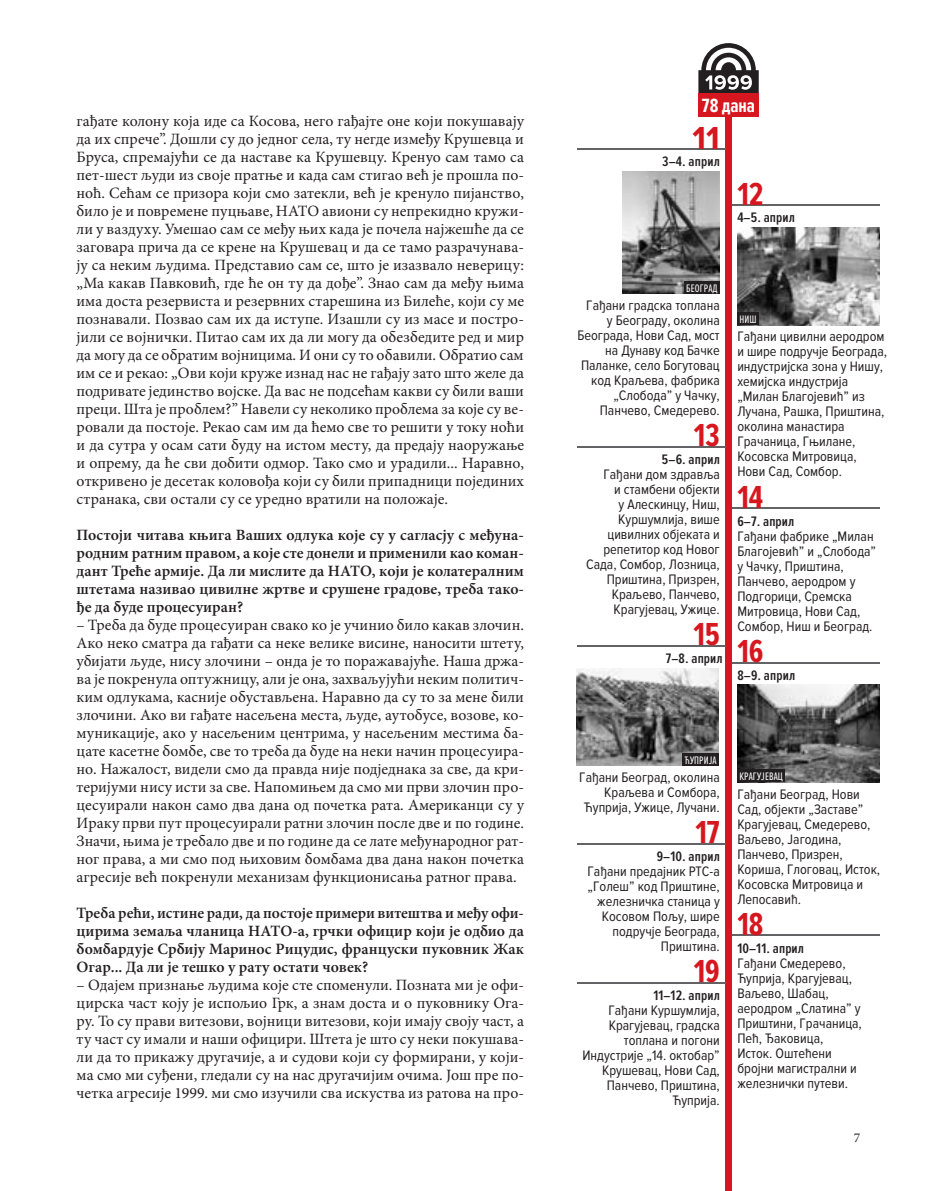
<style>
.page{position:relative;width:936px;height:1191px;background:#fff}
.page>*{position:absolute;margin:0;border:0;box-sizing:border-box;transform-origin:0 0}
.t1{font:700 33px "Proxima Nova Ex Cn";color:#d7171f}
.t2{font:700 33px "Proxima Nova";color:#d7171f}
.t3{font:700 19.8px "Proxima Nova Ex Cn";color:#fff}
.t4{font:15.75px/18px "Minion Pro";color:#231f20;text-align:justify}
.t5{font:600 15.75px/18px "Minion Pro";color:#231f20;text-align:justify}
.t6{font:14.25px/15px "Proxima Nova Cond";color:#231f20;text-align:right}
.t7{font:600 14.25px "Proxima Nova Ex Cn";letter-spacing:.01em;color:#231f20;scale:1.07 1}
.t8{font:13.5px "Minion Pro";color:#231f20}
.t9{font:11.25px "Proxima Nova Ex Cn";letter-spacing:.01em;color:#fff}
</style>
<div class="page">
<img style="left:622px;top:171px;width:97px;height:123px">
<div style="left:684px;top:281px;width:35px;height:13px;background:#231f20"></div>
<hr style="left:731px;top:205px;width:148px;height:1px;background:#636366">
<hr style="left:731px;top:507px;width:148px;height:2px;background:#636366">
<hr style="left:731px;top:662px;width:148px;height:1px;background:#636366">
<hr style="left:731px;top:934px;width:148px;height:2px;background:#636366">
<div style="left:725px;top:93px;width:6px;height:1098px;background:#d7171f"></div>
<hr style="left:577px;top:148px;width:148px;height:2px;background:#636366">
<hr style="left:577px;top:446px;width:148px;height:2px;background:#636366">
<hr style="left:577px;top:645px;width:148px;height:2px;background:#636366">
<hr style="left:577px;top:843px;width:148px;height:2px;background:#636366">
<svg style="left:698px;top:43px;width:60px;height:50px"></svg>
<div style="left:698px;top:93px;width:60px;height:23px;background:#d7171f"></div>
<hr style="left:577px;top:982px;width:148px;height:2px;background:#636366">
<img style="left:737px;top:684px;width:142px;height:98px">
<div style="left:737px;top:770px;width:48px;height:12px;background:#231f20"></div>
<img style="left:576px;top:668px;width:142px;height:98px">
<div style="left:682px;top:753px;width:36px;height:13px;background:#231f20"></div>
<img style="left:737px;top:228px;width:142px;height:97px">
<div style="left:737px;top:313px;width:21px;height:12px;background:#231f20"></div>
<p class="t4" style="left:77px;top:112px;width:449px">гађате колону која иде са Косова, него гађајте оне који покушавају да их спрече”. Дошли су до једног села, ту негде између Крушевца и Бруса, спремајући се да наставе ка Крушевцу. Кренуо сам тамо са пет-шест људи из своје пратње и када сам стигао већ је прошла по&shy;ноћ. Сећам се призора који смо затекли, већ је кренуло пијанство, било је и повремене пуцњаве, НАТО авиони су непрекидно кружи&shy;ли у ваздуху. Умешао сам се међу њих када је почела најжешће да се заговара прича да се крене на Крушевац и да се тамо разрачунава&shy;ју са неким људима. Представио сам се, што је изазвало неверицу: „Ма какав Павковић, где ће он ту да дође”. Знао сам да међу њима има доста резервиста и резервних старешина из Билеће, који су ме познавали. Позвао сам их да иступе. Изашли су из масе и постро&shy;јили се војнички. Питао сам их да ли могу да обезбедите ред и мир да могу да се обратим војницима. И они су то обавили. Обратио сам им се и рекао: „Ови који круже изнад нас не гађају зато што желе да подривате јединство војске. Да вас не подсећам какви су били ваши преци. Шта је проблем?” Навели су неколико проблема за које су ве&shy;ровали да постоје. Рекао сам им да ћемо све то решити у току ноћи и да сутра у осам сати буду на истом месту, да предају наоружање и опрему, да ће сви добити одмор. Тако смо и урадили... Наравно, откривено је десетак коловођа који су били припадници појединих странака, сви остали су се уредно вратили на положаје.</p>
<p class="t5" style="left:77px;top:526px;width:449px">Постоји читава књига Ваших одлука које су у сагласју с међуна&shy;родним ратним правом, а које сте донели и применили као коман&shy;дант Треће армије. Да ли мислите да НАТО, који је колатералним штетама називао цивилне жртве и срушене градове, треба тако&shy;ђе да буде процесуиран?</p>
<p class="t4" style="left:77px;top:616px;width:449px">– Треба да буде процесуиран свако ко је учинио било какав злочин.<br>Ако неко сматра да гађати са неке велике висине, наносити штету, убијати људе, нису злочини – онда је то поражавајуће. Наша држа&shy;ва је покренула оптужницу, али је она, захваљујући неким политич&shy;ким одлукама, касније обустављена. Наравно да су то за мене били злочини. Ако ви гађате насељена места, људе, аутобусе, возове, ко&shy;муникације, ако у насељеним центрима, у насељеним местима ба&shy;цате касетне бомбе, све то треба да буде на неки начин процесуира&shy;но. Нажалост, видели смо да правда није подједнака за све, да кри&shy;теријуми нису исти за све. Напомињем да смо ми први злочин про&shy;цесуирали након само два дана од почетка рата. Американци су у Ираку први пут процесуирали ратни злочин после две и по године.<br>Значи, њима је требало две и по године да се лате међународног рат&shy;ног права, а ми смо под њиховим бомбама два дана након почетка агресије већ покренули механизам функционисања ратног права.</p>
<p class="t5" style="left:77px;top:904px;width:449px">Треба рећи, истине ради, да постоје примери витештва и међу офи&shy;цирима земаља чланица НАТО-а, грчки официр који је одбио да бомбардује Србију Маринос Рицудис, француски пуковник Жак Огар... Да ли је тешко у рату остати човек?</p>
<p class="t4" style="left:77px;top:976px;width:449px">– Одајем признање људима које сте споменули. Позната ми је офи&shy;цирска част коју је испољио Грк, а знам доста и о пуковнику Ога&shy;ру. То су прави витезови, војници витезови, који имају своју част, а ту част су имали и наши официри. Штета је што су неки покушава&shy;ли да то прикажу другачије, а и судови који су формирани, у који&shy;ма смо ми суђени, гледали су на нас другачијим очима. Још пре по&shy;четка агресије 1999. ми смо изучили сва искуства из ратова на про-</p>
<p class="t3" style="left:702px;top:94px;width:55px">78 дана</p>
<h1 class="t2" style="left:692px;top:118px;width:29px">11</h1>
<p class="t7" style="left:662px;top:154px;width:55px">3–4. април</p>
<h1 class="t1" style="left:737px;top:175px;width:28px">12</h1>
<p class="t7" style="left:737px;top:210px;width:55px">4–5. април</p>
<p class="t9" style="left:686px;top:281px;width:33px">БЕОГРАД</p>
<p class="t6" style="left:577px;top:298px;width:144px">Гађани градска топлана у Београду, околина<br>Београда, Нови Сад, мост на Дунаву код Бачке<br>Паланке, село Богутовац код Краљева, фабрика „Слобода” у Чачку,<br>Панчево, Смедерево.</p>
<p class="t7" style="left:662px;top:451px;width:56px">5–6. април</p>
<p class="t6" style="left:586px;top:467px;width:135px">Гађани дом здравља<br>и стамбени објекти<br>у Алескинцу, Ниш,<br>Куршумлија, више цивилних објеката и репетитор код Новог<br>Сада, Сомбор, Лозница,<br>Приштина, Призрен,<br>Краљево, Панчево,<br>Крагујевац, Ужице.</p>
<h1 class="t1" style="left:693px;top:417px;width:28px">13</h1>
<h1 class="t1" style="left:693px;top:616px;width:28px">15</h1>
<p class="t7" style="left:665px;top:650px;width:55px">7–8. април</p>
<p class="t9" style="left:739px;top:313px;width:19px">НИШ</p>
<p class="t6" style="left:737px;top:329px;width:151px;text-align:left">Гађани цивилни аеродром и шире подручје Београда, индустријска зона у Нишу, хемијска индустрија „Милан Благојевић” из<br>Лучана, Рашка, Приштина, околина манастира<br>Грачаница, Гњилане,<br>Косовска Митровица,<br>Нови Сад, Сомбор.</p>
<p class="t7" style="left:737px;top:513px;width:55px">6–7. април</p>
<p class="t6" style="left:737px;top:528px;width:140px;text-align:left">Гађани фабрике „Милан<br>Благојевић” и „Слобода” у Чачку, Приштина,<br>Панчево, аеродром у<br>Подгорици, Сремска<br>Митровица, Нови Сад,<br>Сомбор, Ниш и Београд.</p>
<h1 class="t1" style="left:737px;top:478px;width:27px">14</h1>
<h1 class="t1" style="left:737px;top:632px;width:28px">16</h1>
<p class="t7" style="left:737px;top:667px;width:55px">8–9. април</p>
<p class="t9" style="left:684px;top:753px;width:34px">ЋУПРИЈА</p>
<p class="t6" style="left:579px;top:770px;width:142px">Гађани Београд, околина<br>Краљева и Сомбора,<br>Ћуприја, Ужице, Лучани.</p>
<p class="t7" style="left:656px;top:848px;width:60px">9–10. април</p>
<p class="t6" style="left:587px;top:864px;width:134px">Гађани предајник РТС-а „Голеш” код Приштине, железничка станица у<br>Косовом Пољу, шире подручје Београда,<br>Приштина.</p>
<h1 class="t1" style="left:695px;top:814px;width:26px">17</h1>
<h1 class="t1" style="left:693px;top:953px;width:28px">19</h1>
<p class="t7" style="left:653px;top:987px;width:64px">11–12. април</p>
<p class="t6" style="left:582px;top:1003px;width:139px">Гађани Куршумлија,<br>Крагујевац, градска топлана и погони<br>Индустрије „14. октобар”<br>Крушевац, Нови Сад,<br>Панчево, Приштина,<br>Ћуприја.</p>
<p class="t9" style="left:739px;top:770px;width:45px">КРАГУЈЕВАЦ</p>
<p class="t6" style="left:737px;top:786px;width:144px;text-align:left">Гађани Београд, Нови<br>Сад, објекти „Заставе”<br>Крагујевац, Смедерево,<br>Ваљево, Јагодина,<br>Панчево, Призрен,<br>Кориша, Глоговац, Исток,<br>Косовска Митровица и<br>Лепосавић.</p>
<p class="t7" style="left:737px;top:940px;width:64px">10–11. април</p>
<p class="t6" style="left:737px;top:955px;width:126px;text-align:left">Гађани Смедерево,<br>Ћуприја, Крагујевац,<br>Ваљево, Шабац, аеродром „Слатина” у<br>Приштини, Грачаница,<br>Пећ, Ђаковица,<br>Исток. Оштећени бројни магистрални и железнички путеви.</p>
<h1 class="t1" style="left:737px;top:905px;width:28px">18</h1>
<p class="t8" style="left:853px;top:1128px;width:8px">7</p>
</div>
